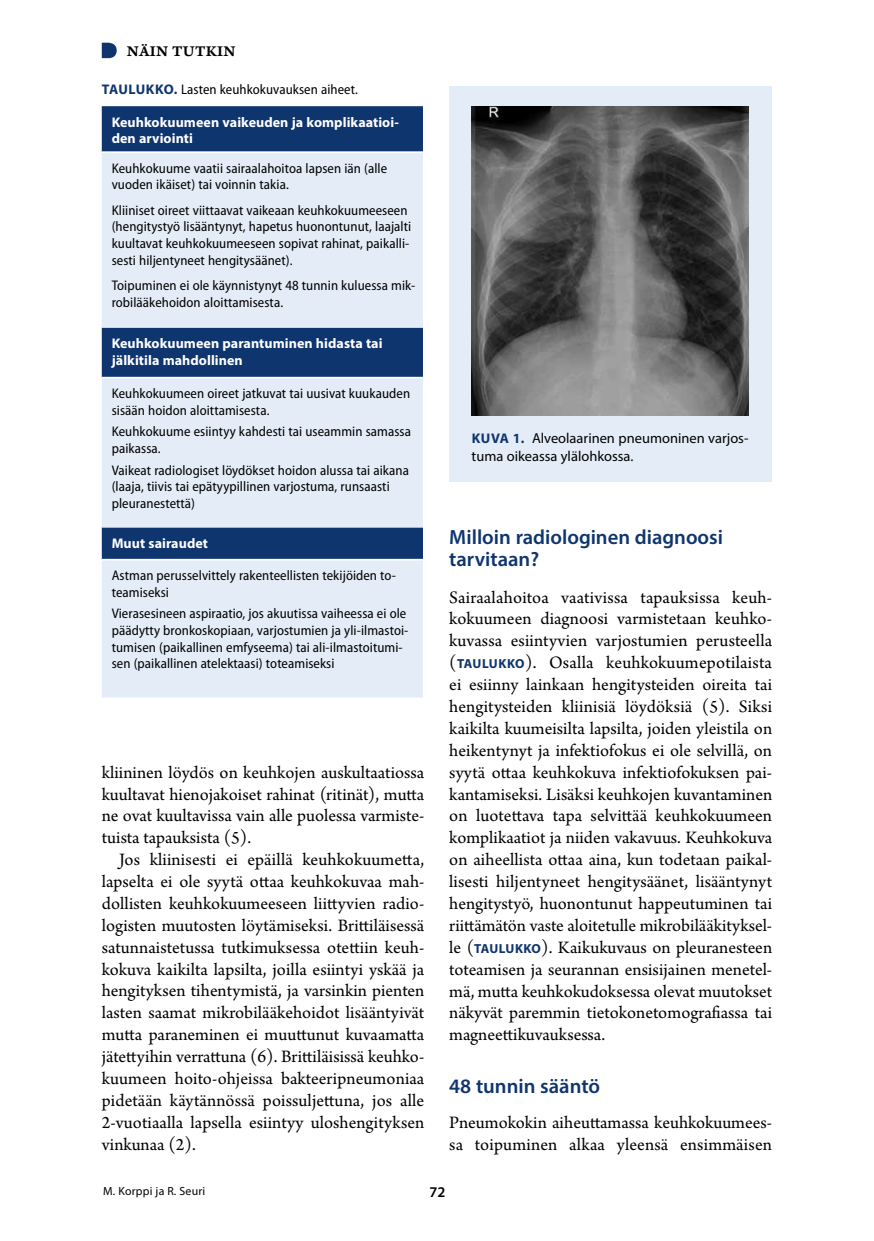
<style>
.page{position:relative;width:874px;height:1241px;background:#fff}
.page>*{position:absolute;margin:0;border:0;box-sizing:border-box;transform-origin:0 0}
.t1{font:600 20.65px/21.9px "Myriad Pro";color:#0f356f}
.t2{font:18.38px/21.9px "Arno Pro";color:#000;text-align:justify}
.t3{font:15.75px "Arno Pro Smbd Caption";letter-spacing:.015em;color:#000}
.t4{font:600 14.88px "Myriad Pro";color:#000}
.t5{font:14.35px/17.5px "Myriad Pro";color:#000}
.t6{font:semi-condensed 14px/16.6px "Myriad Pro";letter-spacing:.005em;color:#000}
.t7{font:700 14px/16.6px "Myriad Pro";letter-spacing:.005em;color:#fff}
.t8{font:11.9px "Myriad Pro";letter-spacing:.02em;color:#000}
.s1{font-weight:700;font-stretch:normal;color:#0f356f}
.s2{font-weight:700;font-size:14px;color:#0f356f}
.s3{font-family:"Myriad Pro";font-weight:700;font-size:13.12px;color:#0f356f}
</style>
<div class="page">
<svg style="left:102px;top:43px;width:15px;height:15px"></svg>
<div style="left:102px;top:106px;width:321px;height:45px;background:#0f356f"></div>
<svg style="left:102px;top:153px;width:321px;height:544px;background:#c4d1e3"></svg>
<hr style="left:102px;top:377px;width:321px;height:1px;background:#fff">
<hr style="left:102px;top:558px;width:321px;height:2px;background:#fff">
<div style="left:449px;top:86px;width:322px;height:395px;background:#e3ecf7"></div>
<img style="left:471px;top:107px;width:277px;height:308px">
<p class="t3" style="left:127px;top:41px;width:110px">NÄIN TUTKIN</p>
<p class="t6" style="left:102px;top:81px;width:257px"><span class="s1">TAULUKKO.</span> Lasten keuhkokuvauksen aiheet.</p>
<p class="t7" style="left:112px;top:113px;width:288px">Keuhkokuumeen vaikeuden ja komplikaatioi&shy;den arviointi</p>
<p class="t6" style="left:112px;top:159px;width:277px">Keuhkokuume vaatii sairaalahoitoa lapsen iän (alle vuoden ikäiset) tai voinnin takia.</p>
<p class="t6" style="left:112px;top:201px;width:301px">Kliiniset oireet viittaavat vaikeaan keuhkokuumeeseen (hengitystyö lisääntynyt, hapetus huonontunut, laajalti kuultavat keuhkokuumeeseen sopivat rahinat, paikalli&shy;sesti hiljentyneet hengitysäänet).</p>
<p class="t6" style="left:112px;top:277px;width:305px">Toipuminen ei ole käynnistynyt 48 tunnin kuluessa mik&shy;robilääkehoidon aloittamisesta.</p>
<p class="t7" style="left:112px;top:334px;width:272px">Keuhkokuumeen parantuminen hidasta tai jälkitila mahdollinen</p>
<p class="t6" style="left:112px;top:385px;width:300px">Keuhkokuumeen oireet jatkuvat tai uusivat kuukauden sisään hoidon aloittamisesta.</p>
<p class="t6" style="left:112px;top:423px;width:301px">Keuhkokuume esiintyy kahdesti tai useammin samassa paikassa.</p>
<p class="t6" style="left:112px;top:461px;width:299px">Vaikeat radiologiset löydökset hoidon alussa tai aikana (laaja, tiivis tai epätyypillinen varjostuma, runsaasti pleuranestettä)</p>
<p class="t7" style="left:112px;top:534px;width:98px">Muut sairaudet</p>
<p class="t6" style="left:112px;top:566px;width:285px">Astman perusselvittely rakenteellisten tekijöiden to&shy;teamiseksi</p>
<p class="t6" style="left:112px;top:605px;width:298px">Vierasesineen aspiraatio, jos akuutissa vaiheessa ei ole päädytty bronkoskopiaan, varjostumien ja yli-ilmastoi&shy;tumisen (paikallinen emfyseema) tai ali-ilmastoitumi&shy;sen (paikallinen atelektaasi) toteamiseksi</p>
<p class="t2" style="left:102px;top:762px;width:324px">kliininen löydös on keuhkojen auskultaatiossa kuultavat hienojakoiset rahinat (ritinät), mutta ne ovat kuultavissa vain alle puolessa varmiste&shy;tuista tapauksista (5).</p>
<p class="t2" style="left:102px;top:849px;width:324px;text-indent:17px">Jos kliinisesti ei epäillä keuhkokuumetta, lapselta ei ole syytä ottaa keuhkokuvaa mah&shy;dollisten keuhkokuumeeseen liittyvien radio&shy;logisten muutosten löytämiseksi. Brittiläisessä satunnaistetussa tutkimuksessa otettiin keuh&shy;kokuva kaikilta lapsilta, joilla esiintyi yskää ja hengityksen tihentymistä, ja varsinkin pienten lasten saamat mikrobilääkehoidot lisääntyivät mutta paraneminen ei muuttunut kuvaamatta jätettyihin verrattuna (6). Brittiläisissä keuhko&shy;kuumeen hoito-ohjeissa bakteeripneumoniaa pidetään käytännössä poissuljettuna, jos alle 2-vuotiaalla lapsella esiintyy uloshengityksen vinkunaa (2).</p>
<p class="t5" style="left:471px;top:429px;width:278px"><span class="s2">KUVA 1.</span> Alveolaarinen pneumoninen varjos&shy;tuma oikeassa ylälohkossa.</p>
<p class="t1" style="left:449px;top:525px;width:275px">Milloin radiologinen diagnoosi tarvitaan?</p>
<p class="t2" style="left:449px;top:587px;width:324px">Sairaalahoitoa vaativissa tapauksissa keuh&shy;kokuumeen diagnoosi varmistetaan keuhko&shy;kuvassa esiintyvien varjostumien perusteella (<span class="s3">TAULUKKO</span>). Osalla keuhkokuumepotilaista ei esiinny lainkaan hengitysteiden oireita tai hengitysteiden kliinisiä löydöksiä (5). Siksi kaikilta kuumeisilta lapsilta, joiden yleistila on heikentynyt ja infektiofokus ei ole selvillä, on syytä ottaa keuhkokuva infektiofokuksen pai&shy;kantamiseksi. Lisäksi keuhkojen kuvantaminen on luotettava tapa selvittää keuhkokuumeen komplikaatiot ja niiden vakavuus. Keuhkokuva on aiheellista ottaa aina, kun todetaan paikal&shy;lisesti hiljentyneet hengitysäänet, lisääntynyt hengitystyö, huonontunut happeutuminen tai riittämätön vaste aloitetulle mikrobilääkityksel&shy;le (<span class="s3">TAULUKKO</span>). Kaikukuvaus on pleuranesteen toteamisen ja seurannan ensisijainen menetel&shy;mä, mutta keuhkokudoksessa olevat muutokset näkyvät paremmin tietokonetomografiassa tai magneettikuvauksessa.</p>
<p class="t1" style="left:449px;top:1074px;width:152px">48 tunnin sääntö</p>
<p class="t2" style="left:449px;top:1112px;width:324px">Pneumokokin aiheuttamassa keuhkokuumees&shy;sa toipuminen alkaa yleensä ensimmäisen</p>
<p class="t8" style="left:103px;top:1183px;width:104px">M. Korppi ja R. Seuri</p>
<p class="t4" style="left:429px;top:1182px;width:17px">72</p>
</div>
